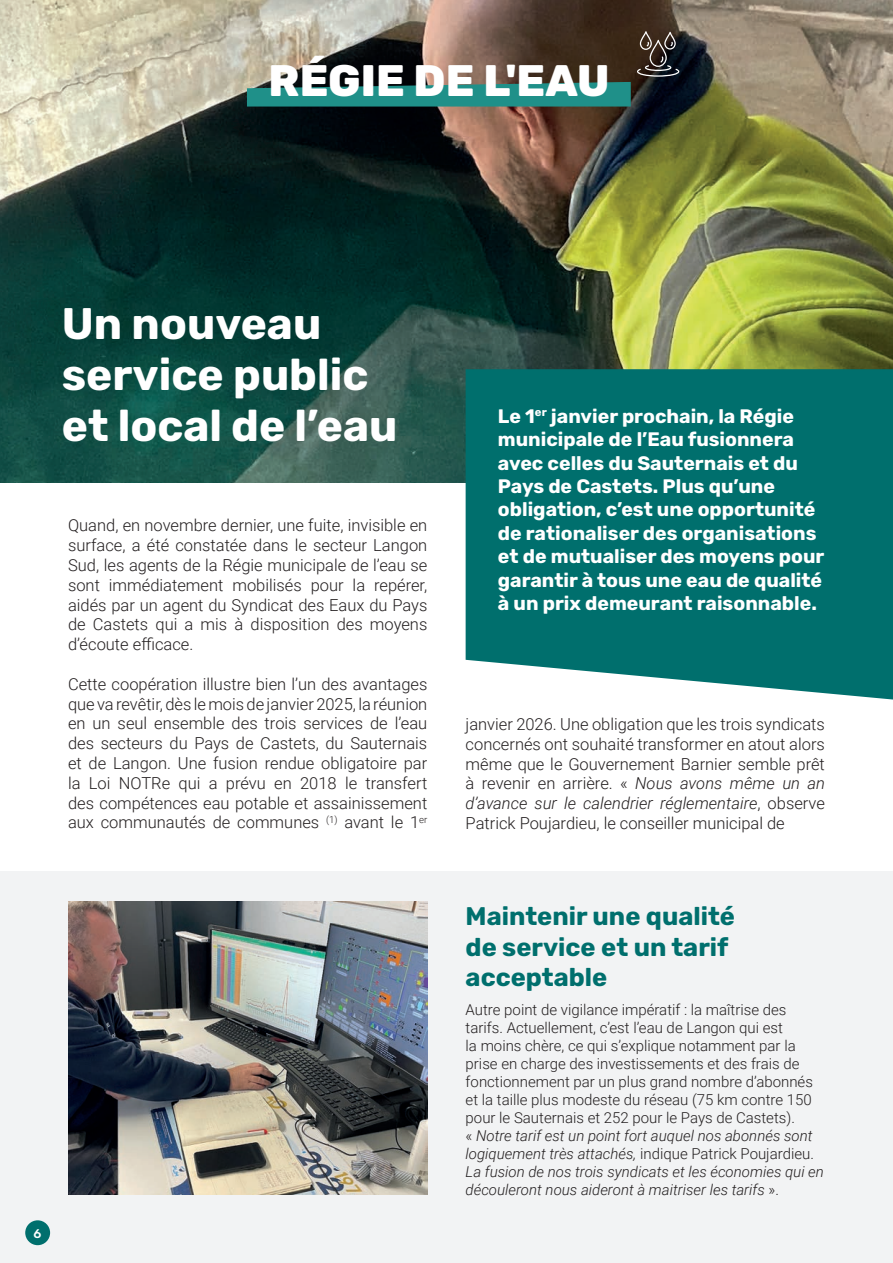
<style>
.page{position:relative;width:893px;height:1263px;background:#fff}
.page>*{position:absolute;margin:0;border:0;box-sizing:border-box;transform-origin:0 0}
.t1{font:700 44.1px/51px "Rubik";color:#fff}
.t2{font:800 44.1px "Rubik";color:#fff}
.t3{font:700 25.5px/30.6px "Rubik";color:#006f6d}
.t4{font:700 19.5px/23.4px "Rubik";color:#fff}
.t5{font:300 16.5px/19.8px "Roboto";color:#231f20;text-align:justify}
.t6{font:300 15px/18px "Roboto";color:#231f20}
.t7{font:500 12.6px "Rubik";color:#fff}
.s1{font-style:italic}
</style>
<div class="page">
<div style="left:0;top:872px;width:893px;height:391px;background:#f2f3f4"></div>
<img style="left:0;top:0;width:893px;height:483px">
<div style="left:466px;top:369px;width:427px;height:330px;background:#006f6d"></div>
<img style="left:68px;top:901px;width:359px;height:294px">
<svg style="left:247px;top:82px;width:384px;height:25px;background:#22827b"></svg>
<svg style="left:637px;top:31px;width:42px;height:46px;background:#48403b"></svg>
<div style="left:25px;top:1220px;width:25px;height:25px;background:#006f6d;border-radius:50%"></div>
<h1 class="t2" style="left:269px;top:55px;width:342px">RÉGIE DE L'EAU</h1>
<h1 class="t1" style="left:62px;top:298px;width:337px">Un nouveau service public et local de l’eau</h1>
<p class="t5" style="left:68px;top:515px;width:361px">Quand, en novembre dernier, une fuite, invisible en surface, a été constatée dans le secteur Langon Sud, les agents de la Régie municipale de l’eau se sont immédiatement mobilisés pour la repérer, aidés par un agent du Syndicat des Eaux du Pays de Castets qui a mis à disposition des moyens d’écoute efficace.</p>
<p class="t5" style="left:68px;top:673px;width:361px">Cette coopération illustre bien l’un des avantages que va revêtir, dès le mois de janvier 2025, la réunion en un seul ensemble des trois services de l’eau des secteurs du Pays de Castets, du Sauternais et de Langon. Une fusion rendue obligatoire par la Loi NOTRe qui a prévu en 2018 le transfert des compétences eau potable et assainissement aux communautés de communes <sup>(1)</sup> avant le 1<sup>er</sup></p>
<p class="t7" style="left:34px;top:1224px;width:9px">6</p>
<p class="t4" style="left:498px;top:404px;width:328px">Le 1<sup>er</sup> janvier prochain, la Régie municipale de l’Eau fusionnera avec celles du Sauternais et du<br>Pays de Castets. Plus qu’une obligation, c’est une opportunité de rationaliser des organisations et de mutualiser des moyens pour garantir à tous une eau de qualité à un prix demeurant raisonnable.</p>
<p class="t5" style="left:466px;top:714px;width:361px">janvier 2026. Une obligation que les trois syndicats concernés ont souhaité transformer en atout alors même que le Gouvernement Barnier semble prêt à revenir en arrière. « <span class="s1">Nous avons même un an d’avance sur le calendrier réglementaire</span>, observe Patrick Poujardieu, le conseiller municipal de</p>
<h2 class="t3" style="left:466px;top:901px;width:271px">Maintenir une qualité de service et un tarif acceptable</h2>
<p class="t6" style="left:466px;top:1000px;width:360px">Autre point de vigilance impératif : la maîtrise des tarifs. Actuellement, c’est l’eau de Langon qui est<br>la moins chère, ce qui s’explique notamment par la prise en charge des investissements et des frais de fonctionnement par un plus grand nombre d’abonnés et la taille plus modeste du réseau (75 km contre 150 pour le Sauternais et 252 pour le Pays de Castets).<br>« <span class="s1">Notre tarif est un point fort auquel nos abonnés sont logiquement très attachés,</span> indique Patrick Poujardieu.<br><span class="s1">La fusion de nos trois syndicats et les économies qui en découleront nous aideront à maitriser les tarifs</span> ».</p>
</div>
